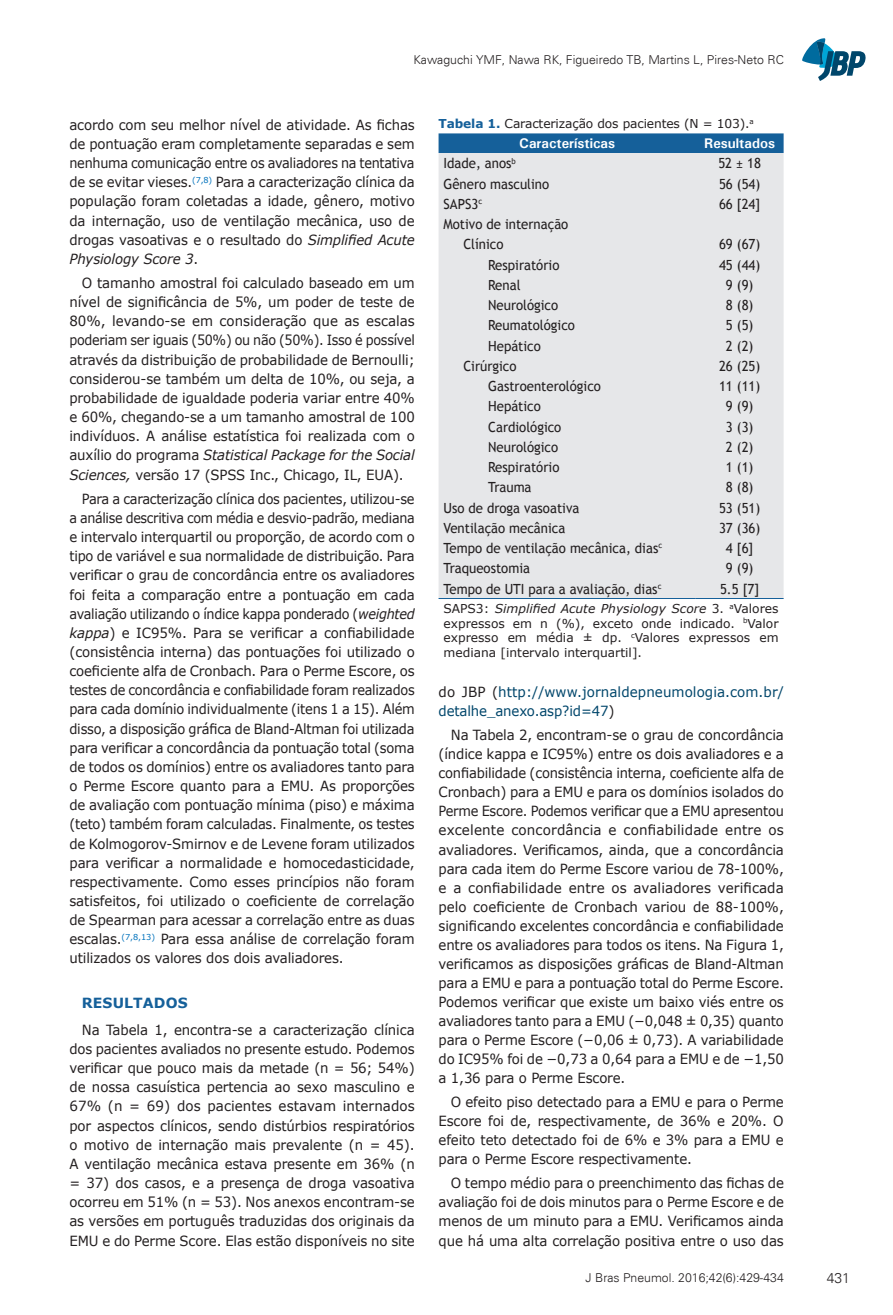
<style>
.page{position:relative;width:893px;height:1315px;background:#fff}
.page>*{position:absolute;margin:0;border:0;box-sizing:border-box;transform-origin:0 0}
.Corpo_PT{font:14px/19.1px "Verdana";letter-spacing:-.01em;color:#231f20;text-align:justify;scale:.95 1}
.Corpo_PT-2{font:14px/19.1px "Verdana";letter-spacing:-.01em;color:#231f20;text-align:justify;scale:.92 1}
.Tabela___textos{font:14px "Trebuchet MS";color:#231f20;scale:.94 1}
.Corpo_PT-3{font:14px/19.1px "Verdana";letter-spacing:.005em;color:#00466b;scale:.96 1}
.Tabela___nomes_campo{font:700 14px "Univers";color:#fff}
.Sub_1{font:700 14px "Verdana";letter-spacing:.01em;color:#15609a}
.t1{font:300 14px "Univers";color:#231f20}
.Tabela___notas{font:12.25px/14.7px "Verdana";color:#231f20;text-align:justify}
.rodapé{font:300 12.25px "Univers";color:#231f20}
.Legendas{font:12.25px "Verdana";letter-spacing:-.01em;color:#231f20}
.s1{font-style:italic}
.s2{font-weight:700;color:#15609a}
.s3{color:#231f20}
</style>
<div class="page">
<svg style="left:802px;top:38px;width:64px;height:43px"></svg>
<div style="left:439px;top:133px;width:345px;height:20px;background:#15609a"></div>
<div style="left:439px;top:153px;width:345px;height:445px;background:#e6e7e9"></div>
<hr style="left:439px;top:598px;width:257px;height:1px;background:#15609a">
<hr style="left:696px;top:598px;width:88px;height:1px;background:#15609a">
<p class="rodapé" style="left:413px;top:52px;width:372px">Kawaguchi YMF, Nawa RK, Figueiredo TB, Martins L, Pires-Neto RC</p>
<p class="Corpo_PT" style="left:69px;top:115px;width:365px">acordo com seu melhor nível de atividade. As fichas de pontuação eram completamente separadas e sem nenhuma comunicação entre os avaliadores na tentativa de se evitar vieses.<sup>(7,8)</sup> Para a caracterização clínica da população foram coletadas a idade, gênero, motivo da internação, uso de ventilação mecânica, uso de drogas vasoativas e o resultado do <span class="s1">Simplified Acute Physiology Score 3</span>.</p>
<p class="Corpo_PT" style="left:69px;top:273px;width:365px;text-indent:12px">O tamanho amostral foi calculado baseado em um nível de significância de 5%, um poder de teste de 80%, levando-se em consideração que as escalas poderiam ser iguais (50%) ou não (50%). Isso é possível através da distribuição de probabilidade de Bernoulli; considerou-se também um delta de 10%, ou seja, a probabilidade de igualdade poderia variar entre 40% e 60%, chegando-se a um tamanho amostral de 100 indivíduos. A análise estatística foi realizada com o auxílio do programa <span class="s1">Statistical Package for the Social Sciences,</span> versão 17 (SPSS Inc., Chicago, IL, EUA).</p>
<p class="Corpo_PT-2" style="left:69px;top:489px;width:377px;text-indent:12px">Para a caracterização clínica dos pacientes, utilizou-se a análise descritiva com média e desvio-padrão, mediana e intervalo interquartil ou proporção, de acordo com o tipo de variável e sua normalidade de distribuição. Para verificar o grau de concordância entre os avaliadores foi feita a comparação entre a pontuação em cada avaliação utilizando o índice kappa ponderado (<span class="s1">weighted kappa</span>) e IC95%. Para se verificar a confiabilidade (consistência interna) das pontuações foi utilizado o coeficiente alfa de Cronbach. Para o Perme Escore, os testes de concordância e confiabilidade foram realizados para cada domínio individualmente (itens 1 a 15). Além disso, a disposição gráfica de Bland-Altman foi utilizada para verificar a concordância da pontuação total (soma de todos os domínios) entre os avaliadores tanto para o Perme Escore quanto para a EMU. As proporções de avaliação com pontuação mínima (piso) e máxima (teto) também foram calculadas. Finalmente, os testes de Kolmogorov-Smirnov e de Levene foram utilizados para verificar a normalidade e homocedasticidade, respectivamente. Como esses princípios não foram satisfeitos, foi utilizado o coeficiente de correlação de Spearman para acessar a correlação entre as duas escalas.<sup>(7,8,13)</sup> Para essa análise de correlação foram utilizados os valores dos dois avaliadores.</p>
<p class="Sub_1" style="left:82px;top:993px;width:107px">RESULTADOS</p>
<p class="Corpo_PT" style="left:69px;top:1020px;width:365px;text-indent:12px">Na Tabela 1, encontra-se a caracterização clínica dos pacientes avaliados no presente estudo. Podemos verificar que pouco mais da metade (n = 56; 54%) de nossa casuística pertencia ao sexo masculino e 67% (n = 69) dos pacientes estavam internados por aspectos clínicos, sendo distúrbios respiratórios o motivo de internação mais prevalente (n = 45).<br>A ventilação mecânica estava presente em 36% (n = 37) dos casos, e a presença de droga vasoativa ocorreu em 51% (n = 53). Nos anexos encontram-se as versões em português traduzidas dos originais da EMU e do Perme Score. Elas estão disponíveis no site</p>
<p class="Legendas" style="left:439px;top:116px;width:317px"><span class="s2">Tabela 1.</span> Caracterização dos pacientes (N = 103).<sup>a</sup></p>
<p class="Tabela___nomes_campo" style="left:519px;top:135px;width:97px">Características</p>
<p class="Tabela___nomes_campo" style="left:704px;top:135px;width:72px">Resultados</p>
<p class="Tabela___textos" style="left:443px;top:155px;width:78px">Idade, anos<sup>b</sup></p>
<p class="Tabela___textos" style="left:718px;top:155px;width:47px">52 ± 18</p>
<p class="Tabela___textos" style="left:443px;top:175px;width:114px">Gênero masculino</p>
<p class="Tabela___textos" style="left:719px;top:175px;width:46px">56 (54)</p>
<p class="Tabela___textos" style="left:443px;top:196px;width:43px">SAPS3<sup>c</sup></p>
<p class="Tabela___textos" style="left:719px;top:196px;width:46px">66 [24]</p>
<p class="Tabela___textos" style="left:443px;top:216px;width:134px">Motivo de internação</p>
<p class="Tabela___textos" style="left:463px;top:236px;width:44px">Clínico</p>
<p class="Tabela___textos" style="left:719px;top:236px;width:46px">69 (67)</p>
<p class="Tabela___textos" style="left:488px;top:256px;width:77px">Respiratório</p>
<p class="Tabela___textos" style="left:719px;top:256px;width:46px">45 (44)</p>
<p class="Tabela___textos" style="left:488px;top:276px;width:36px">Renal</p>
<p class="Tabela___textos" style="left:726px;top:276px;width:31px">9 (9)</p>
<p class="Tabela___textos" style="left:488px;top:297px;width:76px">Neurológico</p>
<p class="Tabela___textos" style="left:726px;top:297px;width:31px">8 (8)</p>
<p class="Tabela___textos" style="left:488px;top:317px;width:94px">Reumatológico</p>
<p class="Tabela___textos" style="left:726px;top:317px;width:31px">5 (5)</p>
<p class="Tabela___textos" style="left:488px;top:337px;width:58px">Hepático</p>
<p class="Tabela___textos" style="left:726px;top:337px;width:31px">2 (2)</p>
<p class="Tabela___textos" style="left:463px;top:357px;width:58px">Cirúrgico</p>
<p class="Tabela___textos" style="left:719px;top:357px;width:46px">26 (25)</p>
<p class="Tabela___textos" style="left:488px;top:378px;width:122px">Gastroenterológico</p>
<p class="Tabela___textos" style="left:719px;top:378px;width:46px">11 (11)</p>
<p class="Tabela___textos" style="left:488px;top:398px;width:58px">Hepático</p>
<p class="Tabela___textos" style="left:726px;top:398px;width:31px">9 (9)</p>
<p class="Tabela___textos" style="left:488px;top:418px;width:79px">Cardiológico</p>
<p class="Tabela___textos" style="left:726px;top:418px;width:31px">3 (3)</p>
<p class="Tabela___textos" style="left:488px;top:438px;width:76px">Neurológico</p>
<p class="Tabela___textos" style="left:726px;top:438px;width:31px">2 (2)</p>
<p class="Tabela___textos" style="left:488px;top:459px;width:77px">Respiratório</p>
<p class="Tabela___textos" style="left:726px;top:459px;width:31px">1 (1)</p>
<p class="Tabela___textos" style="left:488px;top:479px;width:48px">Trauma</p>
<p class="Tabela___textos" style="left:726px;top:479px;width:31px">8 (8)</p>
<p class="Tabela___textos" style="left:443px;top:499px;width:146px">Uso de droga vasoativa</p>
<p class="Tabela___textos" style="left:719px;top:499px;width:46px">53 (51)</p>
<p class="Tabela___textos" style="left:443px;top:519px;width:131px">Ventilação mecânica</p>
<p class="Tabela___textos" style="left:719px;top:519px;width:46px">37 (36)</p>
<p class="Tabela___textos" style="left:443px;top:540px;width:234px">Tempo de ventilação mecânica, dias<sup>c</sup></p>
<p class="Tabela___textos" style="left:726px;top:540px;width:31px">4 [6]</p>
<p class="Tabela___textos" style="left:443px;top:560px;width:94px">Traqueostomia</p>
<p class="Tabela___textos" style="left:726px;top:560px;width:31px">9 (9)</p>
<p class="Tabela___textos" style="left:443px;top:580px;width:233px">Tempo de UTI para a avaliação, dias<sup>c</sup></p>
<p class="Tabela___textos" style="left:720px;top:580px;width:43px">5.5 [7]</p>
<p class="Tabela___notas" style="left:443px;top:601px;width:337px">SAPS3: <span class="s1">Simplified Acute Physiology Score</span> 3. <sup>a</sup>Valores expressos em n (%), exceto onde indicado. <sup>b</sup>Valor expresso em média ± dp. <sup>c</sup>Valores expressos em mediana [intervalo interquartil].</p>
<p class="Corpo_PT-3" style="left:439px;top:682px;width:361px"><span class="s3">do JBP (</span>http://www.jornaldepneumologia.com.br/ detalhe_anexo.asp?id=47<span class="s3">)</span></p>
<p class="Corpo_PT" style="left:439px;top:725px;width:365px;text-indent:12px">Na Tabela 2, encontram-se o grau de concordância (índice kappa e IC95%) entre os dois avaliadores e a confiabilidade (consistência interna, coeficiente alfa de Cronbach) para a EMU e para os domínios isolados do Perme Escore. Podemos verificar que a EMU apresentou excelente concordância e confiabilidade entre os avaliadores. Verificamos, ainda, que a concordância para cada item do Perme Escore variou de 78-100%, e a confiabilidade entre os avaliadores verificada pelo coeficiente de Cronbach variou de 88-100%, significando excelentes concordância e confiabilidade entre os avaliadores para todos os itens. Na Figura 1, verificamos as disposições gráficas de Bland-Altman para a EMU e para a pontuação total do Perme Escore.<br>Podemos verificar que existe um baixo viés entre os avaliadores tanto para a EMU (−0,048 ± 0,35) quanto para o Perme Escore (−0,06 ± 0,73). A variabilidade do IC95% foi de −0,73 a 0,64 para a EMU e de −1,50 a 1,36 para o Perme Escore.</p>
<p class="Corpo_PT" style="left:439px;top:1092px;width:365px;text-indent:12px">O efeito piso detectado para a EMU e para o Perme Escore foi de, respectivamente, de 36% e 20%. O efeito teto detectado foi de 6% e 3% para a EMU e para o Perme Escore respectivamente.</p>
<p class="Corpo_PT" style="left:439px;top:1173px;width:365px;text-indent:12px">O tempo médio para o preenchimento das fichas de avaliação foi de dois minutos para o Perme Escore e de menos de um minuto para a EMU. Verificamos ainda que há uma alta correlação positiva entre o uso das</p>
<p class="rodapé" style="left:586px;top:1270px;width:200px">J Bras Pneumol. 2016;42(6):429-434</p>
<p class="t1" style="left:827px;top:1269px;width:25px">431</p>
</div>
